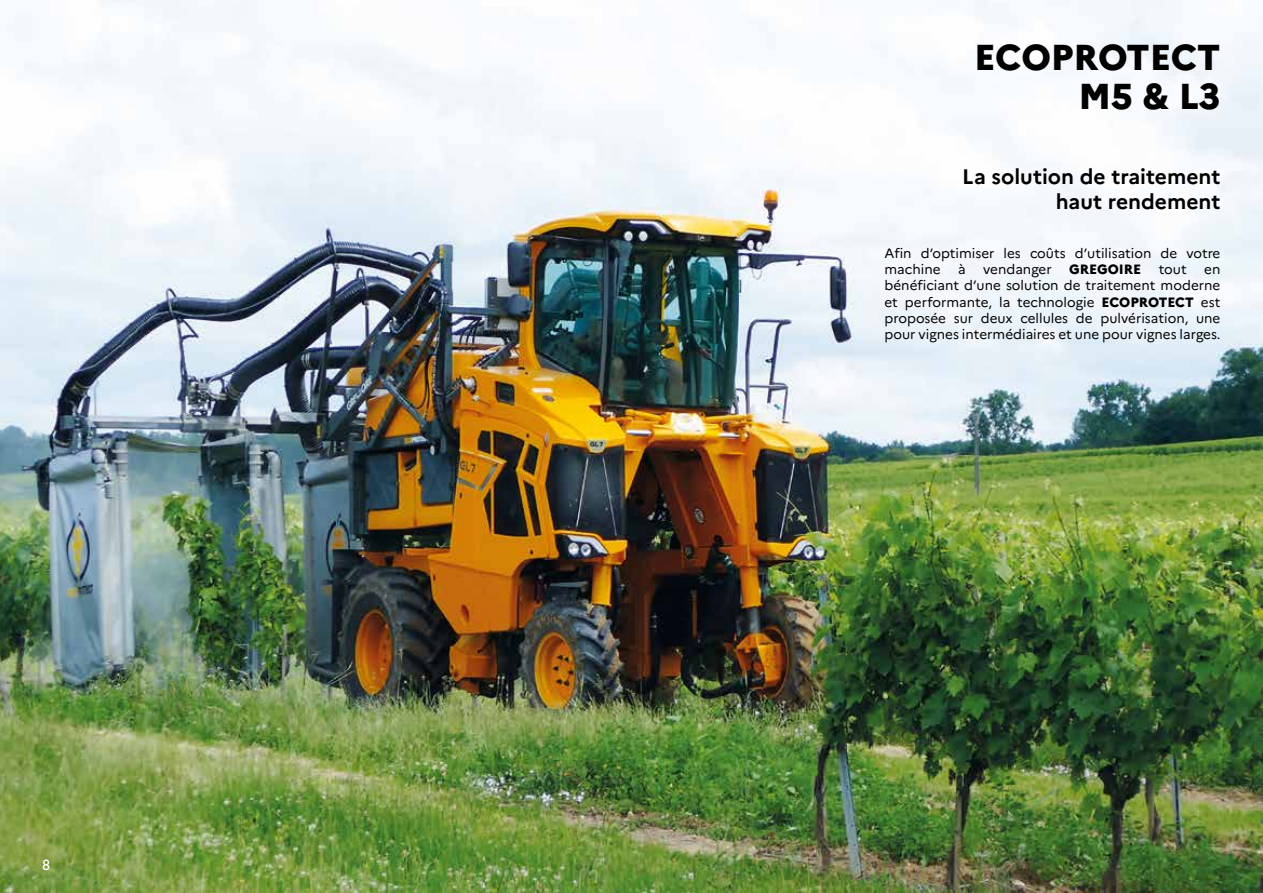
<style>
.page{position:relative;width:1263px;height:893px;background:#fff}
.page>*{position:absolute;margin:0;border:0;box-sizing:border-box;transform-origin:0 0}
.t1{font:800 36px/39px "Marianne";color:#000;text-align:right}
.t2{font:700 21px/25.2px "Marianne";color:#000;text-align:right}
.t3{font:15px "Gill Sans";color:#fff}
.t4{font:13.5px/16.2px "Marianne";color:#000}
.t5{font:800 13.5px "Marianne";color:#000}
.s1{font-weight:800}
</style>
<div class="page">
<img style="left:0;top:0;width:1263px;height:893px">
<p class="t3" style="left:43px;top:856px;width:9px">8</p>
<h1 class="t1" style="left:974px;top:34px;width:248px">ECOPROTECT<br>M5 &amp; L3</h1>
<h2 class="t2" style="left:962px;top:162px;width:260px">La solution de traitement haut rendement</h2>
<p class="t4" style="left:884px;top:244px;width:337px">Afin d’optimiser les coûts d’utilisation de votre machine</p>
<p class="t4" style="left:958px;top:260px;width:9px">à</p>
<p class="t4" style="left:983px;top:260px;width:70px">vendanger</p>
<p class="t5" style="left:1069px;top:259px;width:74px">GREGOIRE</p>
<p class="t4" style="left:1159px;top:260px;width:30px">tout</p>
<p class="t4" style="left:884px;top:260px;width:337px;text-align:justify;text-indent:320px">en bénéficiant d’une solution de traitement moderne et performante, la technologie <span class="s1">ECOPROTECT</span> est proposée sur deux cellules de pulvérisation, une pour vignes intermédiaires et une pour vignes larges.</p>
</div>
